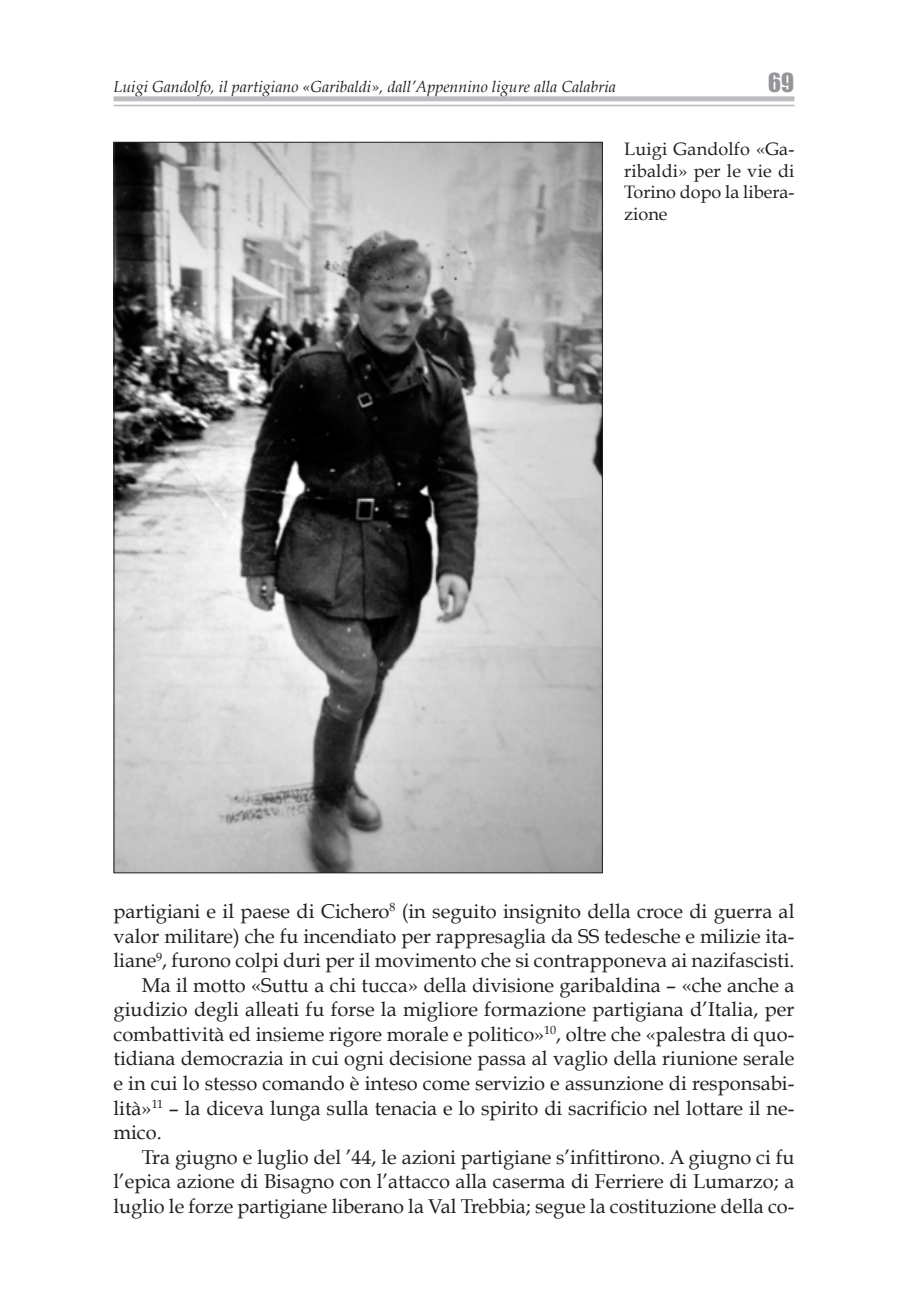
<style>
.page{position:relative;width:908px;height:1304px;background:#fff}
.page>*{position:absolute;margin:0;border:0;box-sizing:border-box;transform-origin:0 0}
.t1{font:20px "Book Antiqua";color:#231f20}
.t2{font:18px/21.8px "Book Antiqua";letter-spacing:.01em;color:#231f20;text-align:justify}
.t3{font:italic 16px "Book Antiqua";color:#231f20}
</style>
<div class="page">
<div style="left:113px;top:96px;width:681px;height:5px;background:#bcbdc0"></div>
<hr style="left:113px;top:105px;width:681px;height:1px;background:#bcbdc0">
<img style="left:115px;top:144px;width:485px;height:727px">
<p class="t3" style="left:113px;top:78px;width:503px">Luigi Gandolfo, il partigiano «Garibaldi», dall’Appennino ligure alla Calabria</p>
<p class="t2" style="left:624px;top:138px;width:172px">Luigi Gandolfo «Ga&shy;ribaldi» per le vie di Torino dopo la libera&shy;zione</p>
<p class="t1" style="left:113px;top:899px;width:682px">partigiani e il paese di Cichero<sup>8</sup> (in seguito insignito della croce di guerra al</p>
<p class="t1" style="left:113px;top:924px;width:682px">valor militare) che fu incendiato per rappresaglia da SS tedesche e milizie ita-</p>
<p class="t1" style="left:113px;top:949px;width:682px">liane<sup>9</sup>, furono colpi duri per il movimento che si contrapponeva ai nazifascisti.</p>
<p class="t1" style="left:142px;top:973px;width:653px">Ma il motto «Suttu a chi tucca» della divisione garibaldina – «che anche a</p>
<p class="t1" style="left:113px;top:998px;width:682px">giudizio degli alleati fu forse la migliore formazione partigiana d’Italia, per</p>
<p class="t1" style="left:113px;top:1022px;width:682px">combattività ed insieme rigore morale e politico»<sup>10</sup>, oltre che «palestra di quo-</p>
<p class="t1" style="left:113px;top:1047px;width:682px">tidiana democrazia in cui ogni decisione passa al vaglio della riunione serale</p>
<p class="t1" style="left:113px;top:1072px;width:682px">e in cui lo stesso comando è inteso come servizio e assunzione di responsabi-</p>
<p class="t1" style="left:113px;top:1096px;width:682px">lità»<sup>11</sup> – la diceva lunga sulla tenacia e lo spirito di sacrificio nel lottare il ne-</p>
<p class="t1" style="left:113px;top:1121px;width:50px">mico.</p>
<p class="t1" style="left:142px;top:1145px;width:653px">Tra giugno e luglio del ’44, le azioni partigiane s’infittirono. A giugno ci fu</p>
<p class="t1" style="left:113px;top:1170px;width:682px">l’epica azione di Bisagno con l’attacco alla caserma di Ferriere di Lumarzo; a</p>
<p class="t1" style="left:113px;top:1194px;width:682px">luglio le forze partigiane liberano la Val Trebbia; segue la costituzione della co-</p>
</div>
